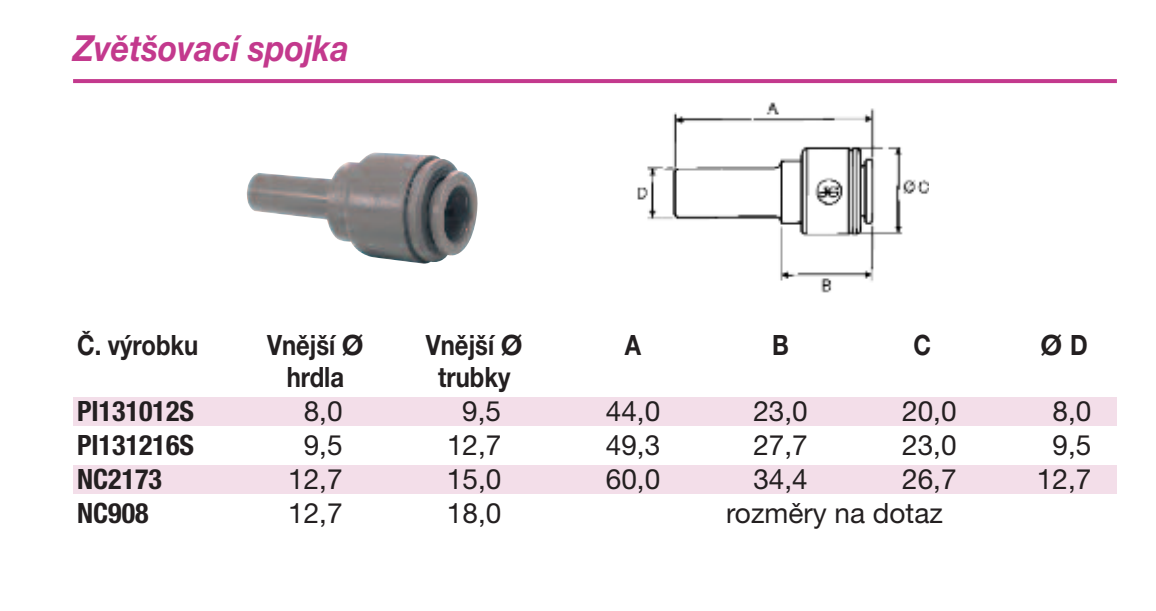
<style>
.page{position:relative;width:1156px;height:611px;background:#fff}
.page>*{position:absolute;margin:0;border:0;box-sizing:border-box;transform-origin:0 0}
.t1{font:italic 700 36px "Helvetica Neue CE";color:#c3398d;scale:.9 1}
.t2{font:28px "Helvetica Neue CE";color:#231f20}
.t3{font:700 28px "Helvetica Neue CE";color:#231f20;scale:.85 1}
.t4{font:700 condensed 28px "Helvetica Neue";color:#231f20}
.t5{font:700 28px "Helvetica Neue CE";color:#231f20}
</style>
<div class="page">
<svg style="left:73px;top:79px;width:1043px;height:4px;background:#c43c8f"></svg>
<div style="left:73px;top:397px;width:1043px;height:28px;background:#f3dee9"></div>
<div style="left:73px;top:465px;width:1043px;height:29px;background:#f3dee9"></div>
<img style="left:246px;top:152px;width:232px;height:112px">
<img style="left:637px;top:102px;width:291px;height:191px">
<p class="t1" style="left:73px;top:36px;width:308px">Zvětšovací spojka</p>
<p class="t3" style="left:77px;top:335px;width:144px">Č. výrobku</p>
<p class="t3" style="left:267px;top:335px;width:115px">Vnější Ø</p>
<p class="t3" style="left:426px;top:335px;width:115px">Vnější Ø</p>
<p class="t3" style="left:625px;top:335px;width:21px">A</p>
<p class="t3" style="left:772px;top:335px;width:21px">B</p>
<p class="t3" style="left:913px;top:335px;width:22px">C</p>
<p class="t5" style="left:1040px;top:335px;width:49px">Ø D</p>
<p class="t3" style="left:287px;top:367px;width:69px">hrdla</p>
<p class="t3" style="left:438px;top:367px;width:87px">trubky</p>
<p class="t4" style="left:77px;top:394px;width:118px">PI131012S</p>
<p class="t2" style="left:304px;top:401px;width:40px">8,0</p>
<p class="t2" style="left:462px;top:401px;width:40px">9,5</p>
<p class="t2" style="left:605px;top:401px;width:56px">44,0</p>
<p class="t2" style="left:753px;top:401px;width:56px">23,0</p>
<p class="t2" style="left:902px;top:401px;width:56px">20,0</p>
<p class="t2" style="left:1052px;top:401px;width:40px">8,0</p>
<p class="t4" style="left:77px;top:428px;width:118px">PI131216S</p>
<p class="t2" style="left:304px;top:435px;width:40px">9,5</p>
<p class="t2" style="left:447px;top:435px;width:56px">12,7</p>
<p class="t2" style="left:605px;top:435px;width:56px">49,3</p>
<p class="t2" style="left:753px;top:435px;width:56px">27,7</p>
<p class="t2" style="left:902px;top:435px;width:56px">23,0</p>
<p class="t2" style="left:1052px;top:435px;width:40px">9,5</p>
<p class="t4" style="left:77px;top:462px;width:86px">NC2173</p>
<p class="t2" style="left:288px;top:469px;width:56px">12,7</p>
<p class="t2" style="left:447px;top:469px;width:56px">15,0</p>
<p class="t2" style="left:605px;top:469px;width:56px">60,0</p>
<p class="t2" style="left:753px;top:469px;width:56px">34,4</p>
<p class="t2" style="left:902px;top:469px;width:56px">26,7</p>
<p class="t2" style="left:1036px;top:469px;width:56px">12,7</p>
<p class="t4" style="left:77px;top:496px;width:73px">NC908</p>
<p class="t2" style="left:288px;top:503px;width:56px">12,7</p>
<p class="t2" style="left:447px;top:503px;width:56px">18,0</p>
<p class="t2" style="left:726px;top:503px;width:218px">rozměry na dotaz</p>
</div>
